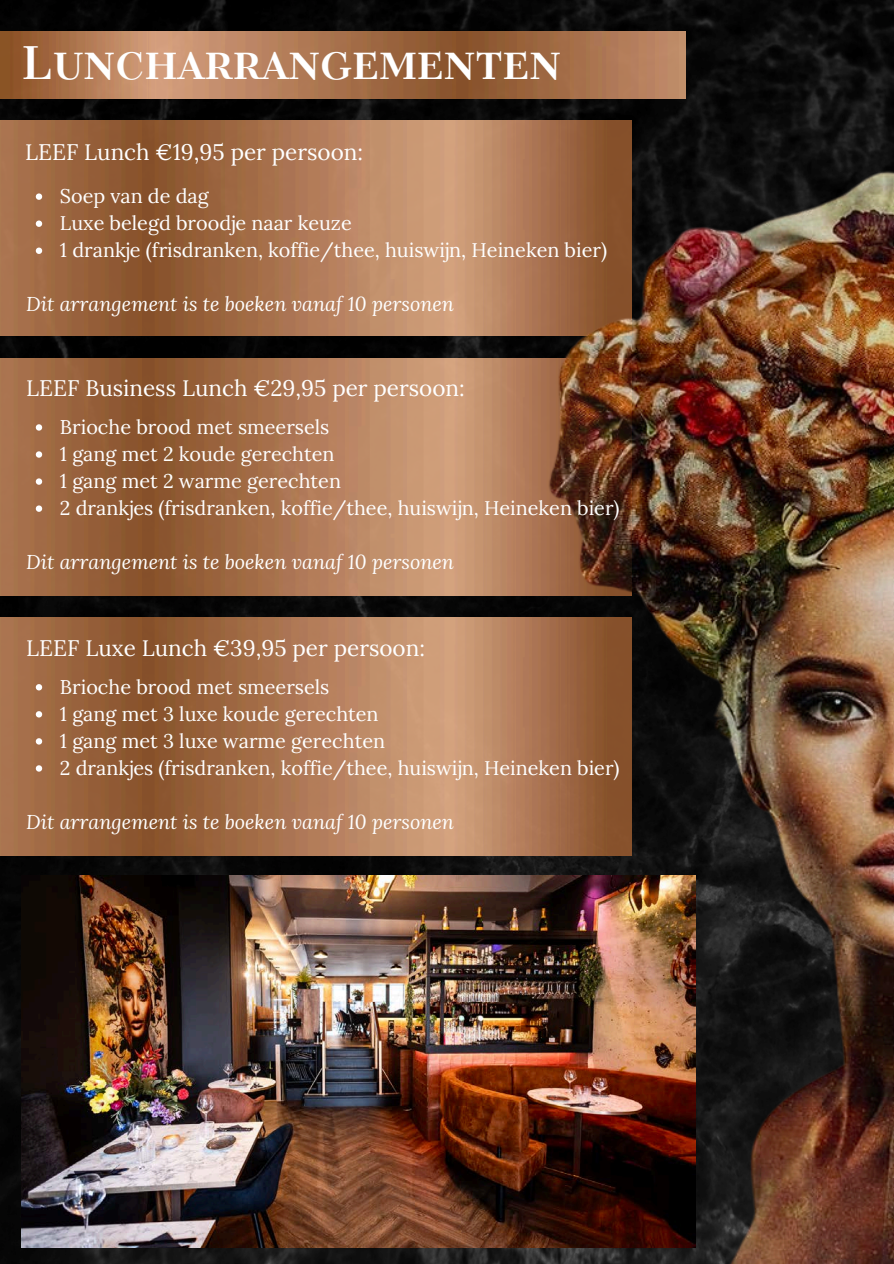
<style>
.page{position:relative;width:894px;height:1264px;background:#fff}
.page>*{position:absolute;margin:0;border:0;box-sizing:border-box;transform-origin:0 0}
.t1{font:700 46.65px "TT Tsars C";color:#fff}
.t2{font:22.5px "Lora";color:#fff}
.t3{font:19.8px "Lora";color:#fff}
.t4{font:italic 19.8px "Lora";color:#fff}
</style>
<div class="page">
<img style="left:0;top:0;width:893px;height:1263px">
<img style="left:0;top:32px;width:685px;height:66px">
<img style="left:0;top:120px;width:631px;height:215px">
<svg style="left:36px;top:193px;width:6px;height:7px"></svg>
<svg style="left:36px;top:220px;width:6px;height:7px"></svg>
<svg style="left:36px;top:247px;width:6px;height:7px"></svg>
<img style="left:0;top:618px;width:540px;height:237px">
<svg style="left:36px;top:684px;width:6px;height:6px"></svg>
<svg style="left:36px;top:711px;width:6px;height:6px"></svg>
<svg style="left:36px;top:738px;width:6px;height:6px"></svg>
<svg style="left:36px;top:765px;width:6px;height:6px"></svg>
<img style="left:0;top:358px;width:540px;height:237px">
<img style="left:540px;top:125px;width:353px;height:1138px">
<img style="left:22px;top:875px;width:673px;height:372px">
<svg style="left:36px;top:424px;width:6px;height:6px"></svg>
<svg style="left:36px;top:451px;width:6px;height:6px"></svg>
<svg style="left:36px;top:478px;width:6px;height:7px"></svg>
<svg style="left:36px;top:505px;width:6px;height:7px"></svg>
<p class="t1" style="left:22px;top:37px;width:540px">Luncharrangementen</p>
<p class="t2" style="left:25px;top:137px;width:339px">LEEF Lunch €19,95 per persoon:</p>
<h1 class="t3" style="left:60px;top:183px;width:150px">Soep van de dag</h1>
<p class="t3" style="left:60px;top:210px;width:293px">Luxe belegd broodje naar keuze</p>
<h2 class="t3" style="left:60px;top:237px;width:548px">1 drankje (frisdranken, koffie/thee, huiswijn, Heineken bier)</h2>
<p class="t4" style="left:26px;top:291px;width:429px">Dit arrangement is te boeken vanaf 10 personen</p>
<p class="t2" style="left:26px;top:373px;width:440px">LEEF Business Lunch €29,95 per persoon:</p>
<p class="t3" style="left:60px;top:414px;width:271px">Brioche brood met smeersels</p>
<p class="t3" style="left:60px;top:441px;width:276px">1 gang met 2 koude gerechten</p>
<p class="t3" style="left:60px;top:468px;width:282px">1 gang met 2 warme gerechten</p>
<p class="t3" style="left:60px;top:495px;width:561px">2 drankjes (frisdranken, koffie/thee, huiswijn, Heineken bier)</p>
<h2 class="t4" style="left:26px;top:548px;width:429px">Dit arrangement is te boeken vanaf 10 personen</h2>
<p class="t2" style="left:26px;top:633px;width:400px">LEEF Luxe Lunch €39,95 per persoon:</p>
<p class="t3" style="left:60px;top:673px;width:271px">Brioche brood met smeersels</p>
<p class="t3" style="left:60px;top:700px;width:320px">1 gang met 3 luxe koude gerechten</p>
<p class="t3" style="left:60px;top:727px;width:326px">1 gang met 3 luxe warme gerechten</p>
<p class="t3" style="left:60px;top:755px;width:561px">2 drankjes (frisdranken, koffie/thee, huiswijn, Heineken bier)</p>
<h2 class="t4" style="left:26px;top:808px;width:429px">Dit arrangement is te boeken vanaf 10 personen</h2>
</div>
